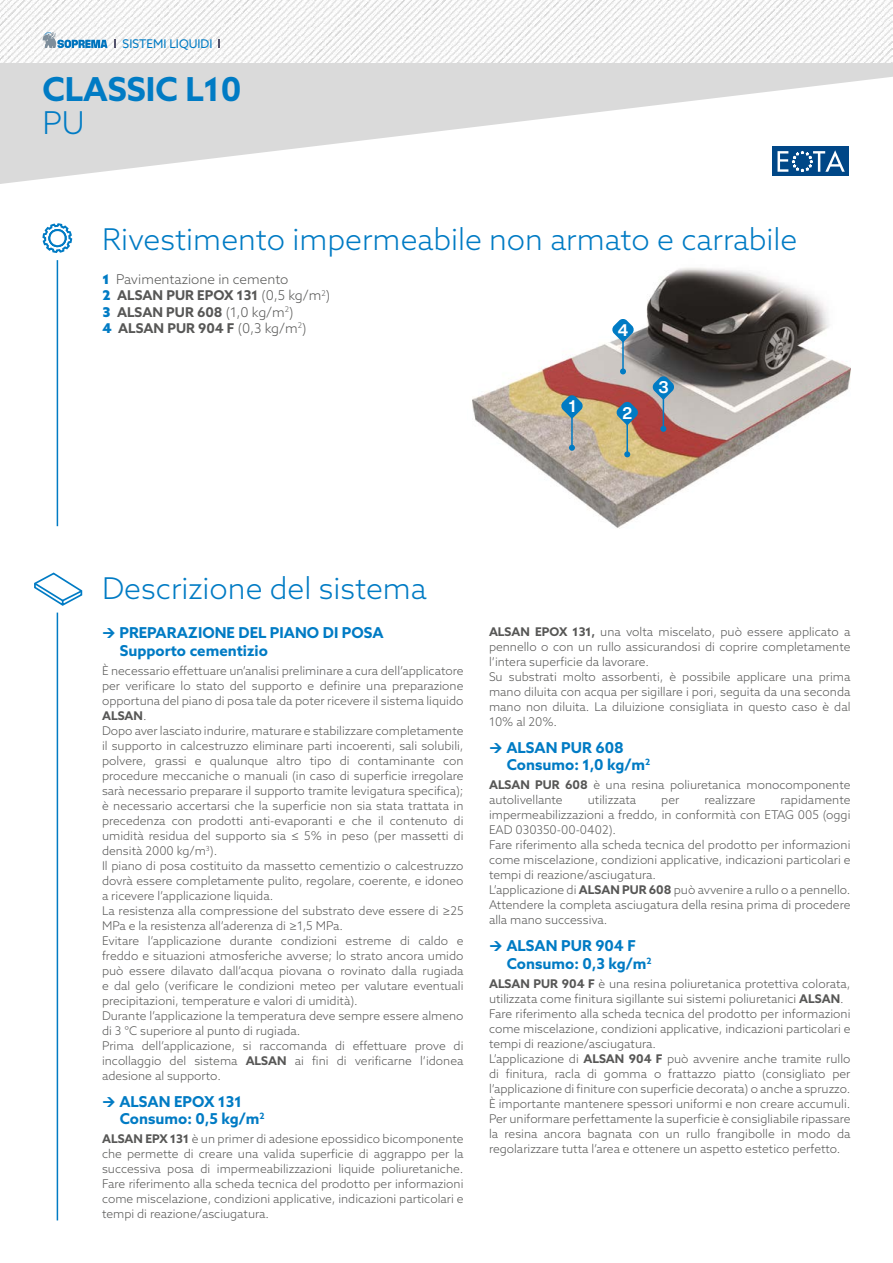
<style>
.page{position:relative;width:893px;height:1263px;background:#fff}
.page>*{position:absolute;margin:0;border:0;box-sizing:border-box;transform-origin:0 0}
.t1{font:700 33px "Azo Sans";color:#007bc4}
.t2{font:300 31.5px "Azo Sans";color:#007bc4}
.t3{font:300 30px "Azo Sans";color:#007bc4}
.t4{font:700 16.5px "Helvetica Now Display";color:#fff}
.t5{font:700 15px/17.5px "Azo Sans";color:#007bc4}
.t6{font:300 13.5px/16.2px "Azo Sans";color:#575756}
.t7{font:300 12px/15px "Azo Sans";color:#575756}
.t8{font:12px "Azo Sans";color:#007bc4}
.s1{font-weight:900;color:#007bc4}
.s2{font-weight:700}
</style>
<div class="page">
<img style="left:472px;top:268px;width:378px;height:260px">
<hr style="left:57px;top:260px;width:1px;height:266px;background:#007bc4">
<svg style="left:42px;top:223px;width:31px;height:30px"></svg>
<svg style="left:652px;top:376px;width:23px;height:24px"></svg>
<hr style="left:663px;top:394px;width:1px;height:35px;background:#007bc4">
<svg style="left:660px;top:426px;width:6px;height:6px"></svg>
<svg style="left:616px;top:401px;width:22px;height:24px"></svg>
<hr style="left:626px;top:420px;width:2px;height:34px;background:#007bc4">
<svg style="left:624px;top:451px;width:6px;height:6px"></svg>
<svg style="left:561px;top:395px;width:22px;height:24px"></svg>
<hr style="left:571px;top:413px;width:2px;height:35px;background:#007bc4">
<svg style="left:569px;top:445px;width:6px;height:6px"></svg>
<svg style="left:612px;top:318px;width:22px;height:24px"></svg>
<hr style="left:622px;top:337px;width:2px;height:34px;background:#007bc4">
<svg style="left:620px;top:368px;width:6px;height:6px"></svg>
<svg style="left:34px;top:572px;width:49px;height:34px"></svg>
<hr style="left:57px;top:613px;width:1px;height:607px;background:#007bc4">
<svg style="left:0;top:63px;width:893px;height:121px;fill:#dadada"></svg>
<img style="left:0;top:0;width:893px;height:63px">
<svg style="left:43px;top:32px;width:64px;height:16px"></svg>
<div style="left:773px;top:147px;width:76px;height:29px;background:#004787"></div>
<svg style="left:777px;top:150px;width:68px;height:22px"></svg>
<p class="t8" style="left:123px;top:36px;width:91px">SISTEMI LIQUIDI</p>
<h1 class="t1" style="left:42px;top:68px;width:201px">CLASSIC L10</h1>
<h2 class="t2" style="left:42px;top:103px;width:44px">PU</h2>
<h3 class="t3" style="left:102px;top:220px;width:697px">Rivestimento impermeabile non armato e carrabile</h3>
<p class="t6" style="left:103px;top:271px;width:229px"><span class="s1">1</span> Pavimentazione in cemento<br><span class="s1">2</span> <span class="s2">ALSAN PUR EPOX 131</span> (0,5 kg/m<sup>2</sup>)<br><span class="s1">3</span> <span class="s2">ALSAN PUR 608</span> (1,0 kg/m<sup>2</sup>)<br><span class="s1">4</span> <span class="s2">ALSAN PUR 904 F</span> (0,3 kg/m<sup>2</sup>)</p>
<h3 class="t4" style="left:618px;top:318px;width:12px">4</h3>
<h3 class="t4" style="left:569px;top:395px;width:8px">1</h3>
<h3 class="t4" style="left:622px;top:401px;width:11px">2</h3>
<h3 class="t4" style="left:658px;top:376px;width:12px">3</h3>
<h3 class="t3" style="left:102px;top:569px;width:326px">Descrizione del sistema</h3>
<p class="t5" style="left:119px;top:624px;width:266px">PREPARAZIONE DEL PIANO DI POSA<br>Supporto cementizio</p>
<p class="t7" style="left:102px;top:663px;width:363px">È necessario effettuare un’analisi preliminare a cura dell’applicatore per verificare lo stato del supporto e definire una preparazione opportuna del piano di posa tale da poter ricevere il sistema liquido <span class="s2">ALSAN</span>.<br>Dopo aver lasciato indurire, maturare e stabilizzare completamente il supporto in calcestruzzo eliminare parti incoerenti, sali solubili, polvere, grassi e qualunque altro tipo di contaminante con procedure meccaniche o manuali (in caso di superficie irregolare sarà necessario preparare il supporto tramite levigatura specifica); è necessario accertarsi che la superficie non sia stata trattata in precedenza con prodotti anti-evaporanti e che il contenuto di umidità residua del supporto sia ≤ 5% in peso (per massetti di densità 2000 kg/m<sup>3</sup>).<br>Il piano di posa costituito da massetto cementizio o calcestruzzo dovrà essere completamente pulito, regolare, coerente, e idoneo a ricevere l’applicazione liquida.<br>La resistenza alla compressione del substrato deve essere di ≥25<br>MPa e la resistenza all’aderenza di ≥1,5 MPa.<br>Evitare l’applicazione durante condizioni estreme di caldo e freddo e situazioni atmosferiche avverse; lo strato ancora umido può essere dilavato dall’acqua piovana o rovinato dalla rugiada e dal gelo (verificare le condizioni meteo per valutare eventuali precipitazioni, temperature e valori di umidità).<br>Durante l’applicazione la temperatura deve sempre essere almeno di 3 °C superiore al punto di rugiada.<br>Prima dell’applicazione, si raccomanda di effettuare prove di incollaggio del sistema <span class="s2">ALSAN</span> ai fini di verificarne l’idonea adesione al supporto.</p>
<p class="t5" style="left:119px;top:1092px;width:147px">ALSAN EPOX 131<br>Consumo: 0,5 kg/m<sup>2</sup></p>
<p class="t7" style="left:102px;top:1131px;width:363px;text-align:justify"><span class="s2">ALSAN EPX 131</span> è un primer di adesione epossidico bicomponente che permette di creare una valida superficie di aggrappo per la successiva posa di impermeabilizzazioni liquide poliuretaniche.<br>Fare riferimento alla scheda tecnica del prodotto per informazioni come miscelazione, condizioni applicative, indicazioni particolari e tempi di reazione/asciugatura.</p>
<p class="t7" style="left:489px;top:624px;width:363px"><span class="s2">ALSAN EPOX 131,</span> una volta miscelato, può essere applicato a pennello o con un rullo assicurandosi di coprire completamente l’intera superficie da lavorare.<br>Su substrati molto assorbenti, è possibile applicare una prima mano diluita con acqua per sigillare i pori, seguita da una seconda mano non diluita. La diluizione consigliata in questo caso è dal 10% al 20%.</p>
<p class="t5" style="left:506px;top:738px;width:145px">ALSAN PUR 608<br>Consumo: 1,0 kg/m<sup>2</sup></p>
<p class="t7" style="left:489px;top:777px;width:363px"><span class="s2">ALSAN PUR 608</span> è una resina poliuretanica monocomponente autolivellante</p>
<p class="t7" style="left:489px;top:792px;width:363px;text-indent:292px">rapidamente impermeabilizzazioni a freddo, in conformità con ETAG 005 (oggi EAD 030350-00-0402).<br>Fare riferimento alla scheda tecnica del prodotto per informazioni come miscelazione, condizioni applicative, indicazioni particolari e tempi di reazione/asciugatura.<br>L’applicazione di <span class="s2">ALSAN PUR 608</span> può avvenire a rullo o a pennello.<br>Attendere la completa asciugatura della resina prima di procedere alla mano successiva.</p>
<p class="t5" style="left:506px;top:937px;width:147px">ALSAN PUR 904 F<br>Consumo: 0,3 kg/m<sup>2</sup></p>
<p class="t7" style="left:489px;top:976px;width:363px"><span class="s2">ALSAN PUR 904 F</span> è una resina poliuretanica protettiva colorata, utilizzata come finitura sigillante sui sistemi poliuretanici <span class="s2">ALSAN</span>.<br>Fare riferimento alla scheda tecnica del prodotto per informazioni come miscelazione, condizioni applicative, indicazioni particolari e tempi di reazione/asciugatura.<br>L’applicazione di <span class="s2">ALSAN 904 F</span> può avvenire anche tramite rullo di finitura, racla di gomma o frattazzo piatto (consigliato per l’applicazione di finiture con superficie decorata) o anche a spruzzo.<br>È importante mantenere spessori uniformi e non creare accumuli.<br>Per uniformare perfettamente la superficie è consigliabile ripassare la resina ancora bagnata con un rullo frangibolle in modo da regolarizzare tutta l’area e ottenere un aspetto estetico perfetto.</p>
<p class="t7" style="left:588px;top:792px;width:50px">utilizzata</p>
<p class="t7" style="left:661px;top:792px;width:20px">per</p>
<p class="t7" style="left:704px;top:792px;width:53px">realizzare</p>
</div>
